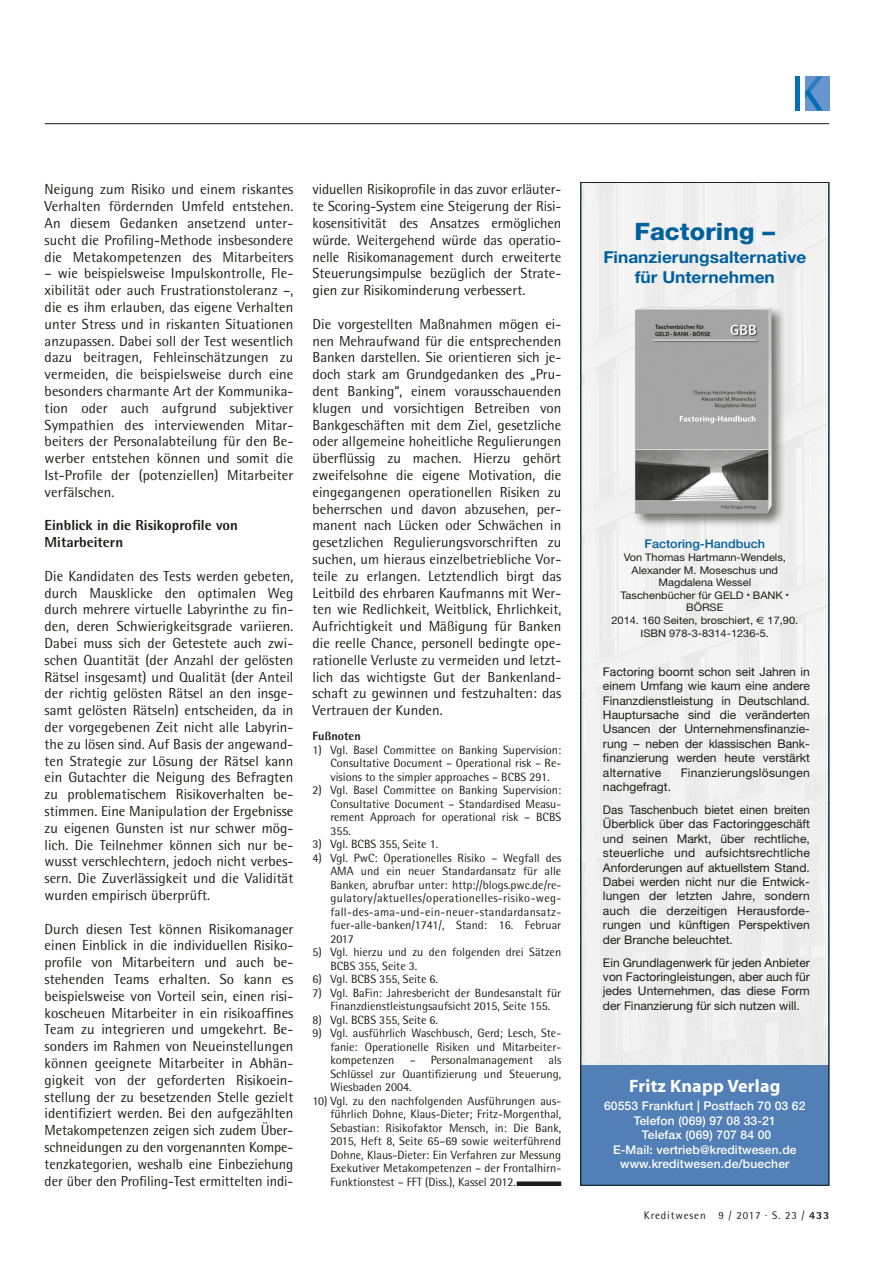
<style>
.page{position:relative;width:893px;height:1263px;background:#fff}
.page>*{position:absolute;margin:0;border:0;box-sizing:border-box;transform-origin:0 0}
.t1{font:800 24px "Helvetica Neue";color:#005f9d;scale:1.05 1}
.t2{font:700 18px "Myriad";letter-spacing:.01em;color:#fff}
.t3{font:700 16.5px/19.8px "Helvetica Neue";color:#005f9d;text-align:center;scale:1.05 1}
.t4{font:14.55px/16.8px "Rotis Semi Sans";color:#1d1d1b;text-align:justify}
.t5{font:800 14.55px/16.8px "Rotis Semi Sans";color:#1d1d1b}
.t6{font:12px/13.5px "Rotis Semi Sans";color:#1d1d1b;text-align:justify}
.t7{font:12px/14.4px "Helvetica Neue";color:#1d1d1b;text-align:justify}
.t8{font:500 12px/14.4px "Helvetica Neue";letter-spacing:.01em;color:#fff;text-align:center}
.t9{font:12px "Helvetica Neue";letter-spacing:.02em;color:#1d1d1b}
.t10{font:500 12px "Helvetica Neue";color:#005f9d;scale:1.05 1}
.t11{font:800 12px "Rotis Semi Sans";color:#1d1d1b}
.t12{font:10.95px "Rotis Semi Sans";letter-spacing:.08em;color:#1d1d1b}
.t13{font:10.5px/12.6px "Helvetica Neue";color:#1d1d1b;text-align:center;scale:1.05 1}
.s1{font-size:6px}
.s2{font-family:"Euro Sans"}
.s3{font-weight:800}
</style>
<div class="page">
<hr style="left:45px;top:123px;width:784px;height:1px;background:#1d1d1b">
<div style="left:805px;top:76px;width:24px;height:34px;background:#6995ce"></div>
<div style="left:795px;top:76px;width:5px;height:34px;background:#006fb7"></div>
<svg style="left:805px;top:76px;width:18px;height:34px"></svg>
<div style="left:517px;top:1181px;width:44px;height:5px;background:#1d1d1b"></div>
<div style="left:633px;top:305px;width:154px;height:223px;background:#1d1d1b;opacity:.6"></div>
<img style="left:635px;top:307px;width:137px;height:207px">
<div style="left:580px;top:1065px;width:249px;height:121px;background:#527fb5"></div>
<p class="t4" style="left:45px;top:181px;width:250px">Neigung zum Risiko und einem riskantes Verhalten fördernden Umfeld entstehen.<br>An diesem Gedanken ansetzend unter&shy;sucht die Profiling-Methode insbesondere die Metakompetenzen des Mitarbeiters</p>
<p class="t4" style="left:45px;top:265px;width:250px">– wie beispielsweise Impulskontrolle, Fle&shy;xibilität oder auch Frustrationstoleranz –, die es ihm erlauben, das eigene Verhalten unter Stress und in riskanten Situationen anzupassen. Dabei soll der Test wesentlich dazu beitragen, Fehleinschätzungen zu vermeiden, die beispielsweise durch eine besonders charmante Art der Kommunika&shy;tion oder auch aufgrund subjektiver Sympathien des interviewenden Mitar&shy;beiters der Personalabteilung für den Be&shy;werber entstehen können und somit die Ist-Profile der (potenziellen) Mitarbeiter verfälschen.</p>
<p class="t5" style="left:45px;top:517px;width:195px">Einblick in die Risikoprofile von<br>Mitarbeitern</p>
<p class="t4" style="left:45px;top:567px;width:250px">Die Kandidaten des Tests werden gebeten, durch Mausklicke den optimalen Weg durch mehrere virtuelle Labyrinthe zu fin&shy;den, deren Schwierigkeitsgrade variieren.<br>Dabei muss sich der Getestete auch zwi&shy;schen Quantität (der Anzahl der gelösten Rätsel insgesamt) und Qualität (der Anteil der richtig gelösten Rätsel an den insge&shy;samt gelösten Rätseln) entscheiden, da in der vorgegebenen Zeit nicht alle Labyrin&shy;the zu lösen sind. Auf Basis der angewand&shy;ten Strategie zur Lösung der Rätsel kann ein Gutachter die Neigung des Befragten zu problematischem Risikoverhalten be&shy;stimmen. Eine Manipulation der Ergebnisse zu eigenen Gunsten ist nur schwer mög&shy;lich. Die Teilnehmer können sich nur be&shy;wusst verschlechtern, jedoch nicht verbes&shy;sern. Die Zuverlässigkeit und die Validität wurden empirisch überprüft.</p>
<p class="t4" style="left:45px;top:920px;width:250px">Durch diesen Test können Risikomanager einen Einblick in die individuellen Risiko&shy;profile von Mitarbeitern und auch be&shy;stehenden Teams erhalten. So kann es beispielsweise von Vorteil sein, einen risi&shy;koscheuen Mitarbeiter in ein risikoaffines Team zu integrieren und umgekehrt. Be&shy;sonders im Rahmen von Neueinstellungen können geeignete Mitarbeiter in Abhän&shy;gigkeit von der geforderten Risikoein&shy;stellung der zu besetzenden Stelle gezielt identifiziert werden. Bei den aufgezählten Metakompetenzen zeigen sich zudem Über&shy;schneidungen zu den vorgenannten Kompe&shy;tenzkategorien, weshalb eine Einbeziehung der über den Profiling-Test ermittelten indi-</p>
<p class="t4" style="left:313px;top:181px;width:250px">viduellen Risikoprofile in das zuvor erläuter&shy;te Scoring-System eine Steigerung der Risi&shy;kosensitivität des Ansatzes ermöglichen würde. Weitergehend würde das operatio&shy;nelle Risikomanagement durch erweiterte Steuerungsimpulse bezüglich der Strate&shy;gien zur Risikominderung verbessert.</p>
<p class="t4" style="left:313px;top:315px;width:250px">Die vorgestellten Maßnahmen mögen ei&shy;nen Mehraufwand für die entsprechenden Banken darstellen. Sie orientieren sich je&shy;doch stark am Grundgedanken des „Pru&shy;dent Banking“, einem vorausschauenden klugen und vorsichtigen Betreiben von Bankgeschäften mit dem Ziel, gesetzliche oder allgemeine hoheitliche Regulierungen überflüssig zu machen. Hierzu gehört zweifelsohne die eigene Motivation, die eingegangenen operationellen Risiken zu beherrschen und davon abzusehen, per&shy;manent nach Lücken oder Schwächen in gesetzlichen Regulierungsvorschriften zu suchen, um hieraus einzelbetriebliche Vor&shy;teile zu erlangen. Letztendlich birgt das Leitbild des ehrbaren Kaufmanns mit Wer&shy;ten wie Redlichkeit, Weitblick, Ehrlichkeit, Aufrichtigkeit und Mäßigung für Banken die reelle Chance, personell bedingte ope&shy;rationelle Verluste zu vermeiden und letzt&shy;lich das wichtigste Gut der Bankenland&shy;schaft zu gewinnen und festzuhalten: das Vertrauen der Kunden.</p>
<p class="t11" style="left:313px;top:729px;width:50px">Fußnoten</p>
<p class="t6" style="left:330px;top:743px;width:232px;text-indent:-18px">1) Vgl. Basel Committee on Banking Supervision:<br>Consultative Document – Operational risk – Re&shy;visions to the simpler approaches – BCBS 291.</p>
<p class="t6" style="left:330px;top:783px;width:232px;text-indent:-18px">2) Vgl. Basel Committee on Banking Supervision:<br>Consultative Document – Standardised Measu&shy;rement Approach for operational risk – BCBS 355.</p>
<p class="t6" style="left:313px;top:837px;width:127px">3) Vgl. BCBS 355, Seite 1.</p>
<p class="t6" style="left:330px;top:851px;width:233px;text-align:left;text-indent:-18px">4) Vgl. PwC: Operationelles Risiko – Wegfall des AMA und ein neuer Standardansatz für alle Banken, abrufbar unter: http://blogs.pwc.de/re&shy;gulatory/aktuelles/operationelles-risiko-weg&shy;fall-des-ama-und-ein-neuer-standardansatz&shy;fuer-alle-banken/1741/, Stand: 16. Februar 2017</p>
<p class="t6" style="left:330px;top:945px;width:232px;text-indent:-18px">5) Vgl. hierzu und zu den folgenden drei Sätzen<br>BCBS 355, Seite 3.</p>
<p class="t6" style="left:312px;top:972px;width:127px">6) Vgl. BCBS 355, Seite 6.</p>
<p class="t6" style="left:312px;top:986px;width:250px;text-align:center">7) Vgl. BaFin: Jahresbericht der Bundesanstalt für<br>Finanzdienstleistungsaufsicht 2015, Seite 155.</p>
<p class="t6" style="left:312px;top:1013px;width:127px">8) Vgl. BCBS 355, Seite 6.</p>
<p class="t6" style="left:330px;top:1026px;width:232px;text-indent:-18px">9) Vgl. ausführlich Waschbusch, Gerd; Lesch, Ste&shy;fanie: Operationelle Risiken und Mitarbeiter&shy;kompetenzen</p>
<p class="t6" style="left:330px;top:1053px;width:232px;text-indent:218px">als Schlüssel zur Quantifizierung und Steuerung, Wiesbaden 2004.</p>
<p class="t6" style="left:330px;top:1094px;width:232px;text-indent:-18px">10) Vgl. zu den nachfolgenden Ausführungen aus&shy;führlich Dohne, Klaus-Dieter; Fritz-Morgenthal, Sebastian: Risikofaktor Mensch, in: Die Bank, 2015, Heft 8, Seite 65–69 sowie weiterführend Dohne, Klaus-Dieter: Ein Verfahren zur Messung Exekutiver Metakompetenzen – der Frontalhirn-Funktionstest – FFT (Diss.), Kassel 2012.</p>
<p class="t6" style="left:410px;top:1053px;width:125px">– Personalmanagement</p>
<h1 class="t1" style="left:635px;top:217px;width:135px">Factoring –</h1>
<p class="t3" style="left:603px;top:247px;width:195px">Finanzierungsalternative für Unternehmen</p>
<p class="t10" style="left:645px;top:537px;width:116px">Factoring-Handbuch</p>
<p class="t13" style="left:611px;top:551px;width:179px">Von Thomas Hartmann-Wendels,<br>Alexander M. Moseschus und<br>Magdalena Wessel<br>Taschenbücher für GELD <span class="s1">•</span> BANK <span class="s1">•<br></span>BÖRSE<br>2014. 160 Seiten, broschiert, <span class="s2">E</span> 17,90.<br>ISBN 978-3-8314-1236-5.</p>
<p class="t7" style="left:603px;top:664px;width:208px">Factoring boomt schon seit Jahren in einem Umfang wie kaum eine andere Finanzdienstleistung in Deutschland.<br>Hauptursache sind die veränderten Usancen der Unternehmensfinanzie&shy;rung – neben der klassischen Bank&shy;finanzierung werden heute verstärkt alternative</p>
<p class="t9" style="left:681px;top:765px;width:131px">Finanzierungslösungen</p>
<p class="t7" style="left:603px;top:775px;width:208px;line-height:23px">nachgefragt.<br>Das Taschenbuch bietet einen breiten</p>
<p class="t7" style="left:603px;top:817px;width:208px">Überblick über das Factoringgeschäft und seinen Markt, über rechtliche, steuerliche und aufsichtsrechtliche Anforderungen auf aktuellstem Stand.<br>Dabei werden nicht nur die Entwick&shy;lungen der letzten Jahre, sondern auch die derzeitigen Herausforde&shy;rungen und künftigen Perspektiven der Branche beleuchtet.</p>
<p class="t7" style="left:603px;top:955px;width:208px">Ein Grundlagenwerk für jeden Anbieter von Factoringleistungen, aber auch für jedes Unternehmen, das diese Form der Finanzierung für sich nutzen will.</p>
<p class="t2" style="left:629px;top:1076px;width:153px">Fritz Knapp Verlag</p>
<p class="t8" style="left:604px;top:1099px;width:203px">60553 Frankfurt | Postfach 70 03 62<br>Telefon (069) 97 08 33-21<br>Telefax (069) 707 84 00<br>E-Mail: vertrieb@kreditwesen.de www.kreditwesen.de/buecher</p>
<p class="t12" style="left:644px;top:1209px;width:187px">Kreditwesen 9 / 2017 · S. 23 / <span class="s3">433</span></p>
</div>
